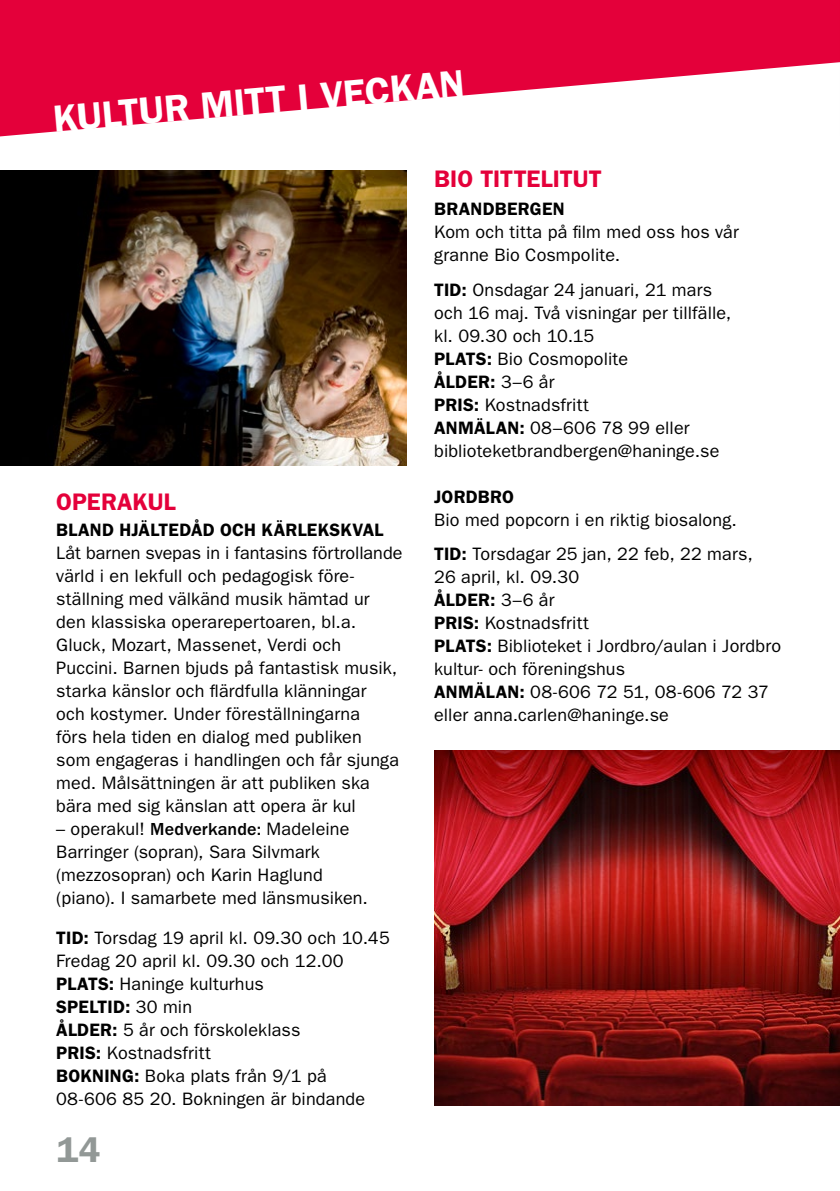
<style>
.page{position:relative;width:840px;height:1191px;background:#fff}
.page>*{position:absolute;margin:0;border:0;box-sizing:border-box;transform-origin:0 0}
.t1{font:600 38px "ITC Franklin Gothic Std";color:#fff}
.t2{font:600 36px "ITC Franklin Gothic Std";color:#929896}
.t3{font:600 24px "ITC Franklin Gothic Std";color:#e4003a}
.t4{font:18px/23px "ITC Franklin Gothic Std";letter-spacing:.01em;color:#000}
.t5{font:600 18px "ITC Franklin Gothic Std";letter-spacing:.015em;color:#000}
.s1{font-weight:500}
.s2{font-weight:600}
</style>
<div class="page">
<img style="left:0;top:170px;width:406px;height:295px">
<svg style="left:0;top:0;width:839px;height:136px;fill:#e4003a"></svg>
<svg style="left:839px;top:0;width:1px;height:63px"></svg>
<img style="left:434px;top:750px;width:405px;height:356px">
<h1 class="t1" style="left:51px;top:97px;width:414px;rotate:-5deg">KULTUR MITT I VECKAN</h1>
<h3 class="t3" style="left:56px;top:487px;width:121px">OPERAKUL</h3>
<p class="t5" style="left:56px;top:519px;width:328px">BLAND HJÄLTEDÅD OCH KÄRLEKSKVAL</p>
<p class="t4" style="left:56px;top:541px;width:347px">Låt barnen svepas in i fantasins förtrollande värld i en lekfull och pedagogisk före&shy;ställning med välkänd musik hämtad ur den klassiska operarepertoaren, bl.a.<br>Gluck, Mozart, Massenet, Verdi och Puccini. Barnen bjuds på fantastisk musik, starka känslor och flärdfulla klänningar<br>och kostymer. Under föreställningarna<br>förs hela tiden en dialog med publiken<br>som engageras i handlingen och får sjunga med. Målsättningen är att publiken ska bära med sig känslan att opera är kul</p>
<p class="t4" style="left:56px;top:817px;width:313px">– operakul! <span class="s1">Medverkande:</span> Madeleine Barringer (sopran), Sara Silvmark (mezzosopran) och Karin Haglund (piano). I samarbete med länsmusiken.</p>
<p class="t4" style="left:56px;top:926px;width:335px"><span class="s2">TID:</span> Torsdag 19 april kl. 09.30 och 10.45<br>Fredag 20 april kl. 09.30 och 12.00<br><span class="s2">PLATS:</span> Haninge kulturhus<br><span class="s2">SPELTID:</span> 30 min<br><span class="s2">ÅLDER:</span> 5 år och förskoleklass<br><span class="s2">PRIS:</span> Kostnadsfritt<br><span class="s2">BOKNING:</span> Boka plats från 9/1 på<br>08-606 85 20. Bokningen är bindande</p>
<h2 class="t2" style="left:57px;top:1128px;width:45px">14</h2>
<h3 class="t3" style="left:434px;top:164px;width:169px">BIO TITTELITUT</h3>
<p class="t5" style="left:434px;top:198px;width:132px">BRANDBERGEN</p>
<p class="t4" style="left:434px;top:221px;width:306px">Kom och titta på film med oss hos vår granne Bio Cosmpolite.</p>
<p class="t4" style="left:434px;top:278px;width:298px"><span class="s2">TID:</span> Onsdagar 24 januari, 21 mars och 16 maj. Två visningar per tillfälle, kl. 09.30 och 10.15<br><span class="s2">PLATS:</span> Bio Cosmopolite<br><span class="s2">ÅLDER:</span> 3–6 år<br><span class="s2">PRIS:</span> Kostnadsfritt<br><span class="s2">ANMÄLAN:</span> 08–606 78 99 eller biblioteketbrandbergen@haninge.se</p>
<p class="t5" style="left:434px;top:486px;width:81px">JORDBRO</p>
<p class="t4" style="left:434px;top:502px;width:320px;line-height:34.4px">Bio med popcorn i en riktig biosalong.<br><span class="s2">TID:</span> Torsdagar 25 jan, 22 feb, 22 mars,</p>
<p class="t4" style="left:434px;top:565px;width:348px">26 april, kl. 09.30<br><span class="s2">ÅLDER:</span> 3–6 år<br><span class="s2">PRIS:</span> Kostnadsfritt<br><span class="s2">PLATS:</span> Biblioteket i Jordbro/aulan i Jordbro kultur- och föreningshus<br><span class="s2">ANMÄLAN:</span> 08-606 72 51, 08-606 72 37 eller anna.carlen@haninge.se</p>
</div>
